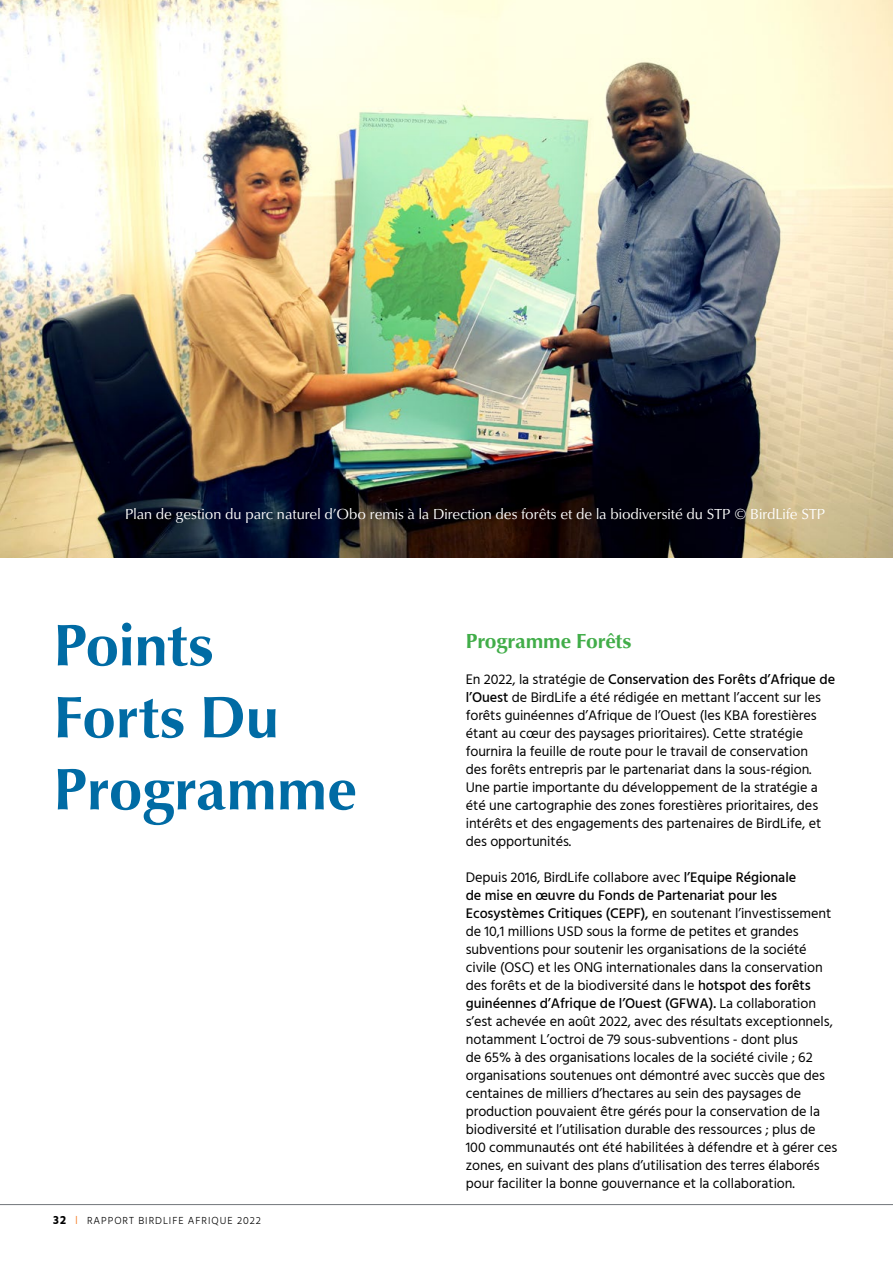
<style>
.page{position:relative;width:893px;height:1263px;background:#fff}
.page>*{position:absolute;margin:0;border:0;box-sizing:border-box;transform-origin:0 0}
.t1{font:700 60px/72px "Classico URWTOT";color:#006ba4}
.t2{font:700 21px "Classico URWTOT";letter-spacing:-.005em;color:#41ad49}
.t3{font:15px "Classico URWTOT";color:#fff}
.t4{font:14.25px/18px "Hind Madurai";letter-spacing:-.005em;color:#000}
.t5{font:300 10.5px "Hind Madurai";letter-spacing:.09em;color:#000}
.s1{font-weight:700;font-size:12px}
.s2{font-size:12px;color:#f47920}
.s3{font-weight:500}
</style>
<div class="page">
<hr style="left:0;top:1204px;width:893px;height:1px;background:#71767a">
<img style="left:0;top:0;width:893px;height:557px">
<p class="t3" style="left:125px;top:505px;width:702px">Plan de gestion du parc naturel d’Obo remis à la Direction des forêts et de la biodiversité du STP © BirdLife STP</p>
<h1 class="t1" style="left:53px;top:615px;width:305px">Points<br>Forts Du<br>Programme</h1>
<p class="t5" style="left:53px;top:1217px;width:209px"><span class="s1">32</span> <span class="s2">I</span> RAPPORT BIRDLIFE AFRIQUE 2022</p>
<h2 class="t2" style="left:466px;top:632px;width:167px">Programme Forêts</h2>
<p class="t4" style="left:466px;top:671px;width:371px">En 2022, la stratégie de <span class="s3">Conservation des Forêts d’Afrique de l’Ouest</span> de BirdLife a été rédigée en mettant l’accent sur les forêts guinéennes d’Afrique de l’Ouest (les KBA forestières étant au cœur des paysages prioritaires). Cette stratégie fournira la feuille de route pour le travail de conservation<br>des forêts entrepris par le partenariat dans la sous-région.<br>Une partie importante du développement de la stratégie a été une cartographie des zones forestières prioritaires, des intérêts et des engagements des partenaires de BirdLife, et des opportunités.</p>
<p class="t4" style="left:466px;top:868px;width:373px">Depuis 2016, BirdLife collabore avec <span class="s3">l’Equipe Régionale<br>de mise en œuvre du Fonds de Partenariat pour les Ecosystèmes Critiques (CEPF),</span> en soutenant l’investissement de 10,1 millions USD sous la forme de petites et grandes subventions pour soutenir les organisations de la société civile (OSC) et les ONG internationales dans la conservation des forêts et de la biodiversité dans le <span class="s3">hotspot des forêts guinéennes d’Afrique de l’Ouest (GFWA).</span> La collaboration s’est achevée en août 2022, avec des résultats exceptionnels, notamment L’octroi de 79 sous-subventions - dont plus<br>de 65% à des organisations locales de la société civile ; 62 organisations soutenues ont démontré avec succès que des centaines de milliers d’hectares au sein des paysages de production pouvaient être gérés pour la conservation de la biodiversité et l’utilisation durable des ressources ; plus de 100 communautés ont été habilitées à défendre et à gérer ces zones, en suivant des plans d’utilisation des terres élaborés pour faciliter la bonne gouvernance et la collaboration.</p>
</div>
